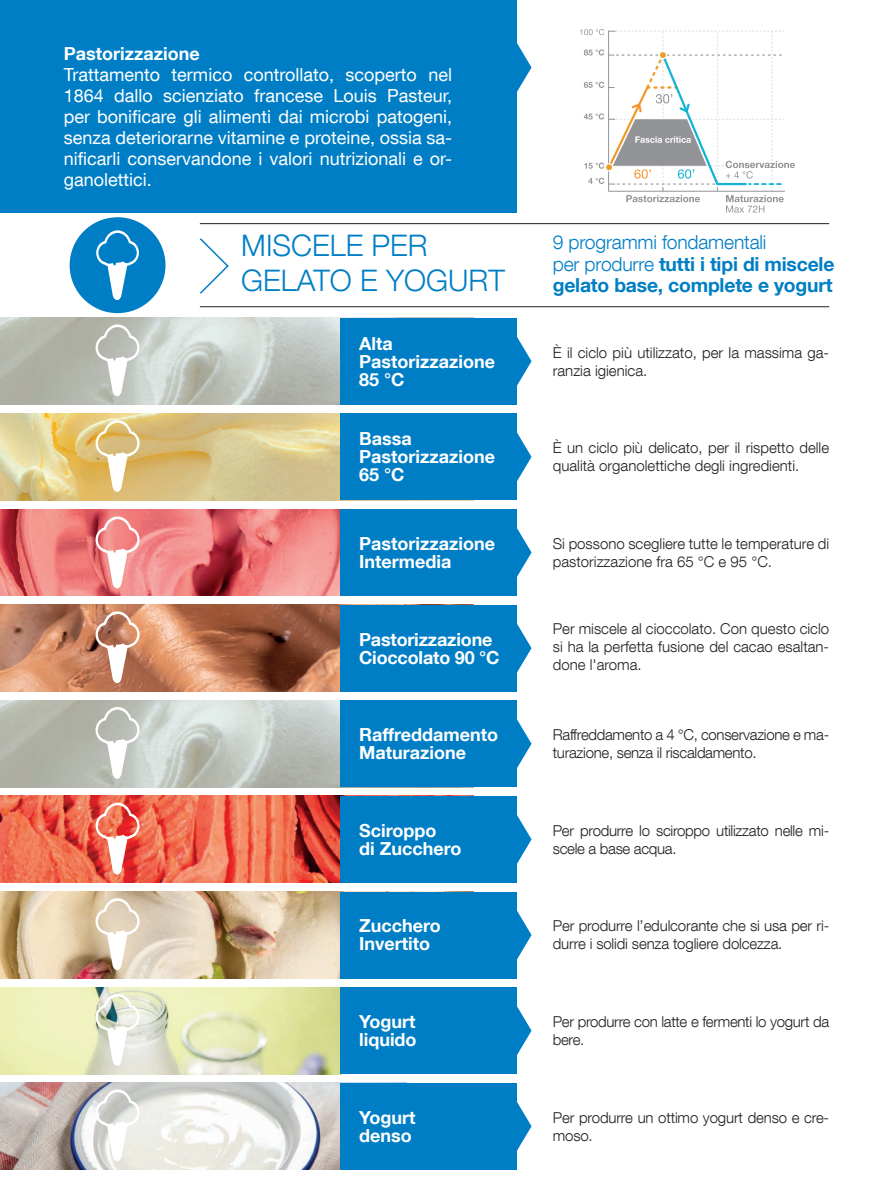
<style>
.page{position:relative;width:893px;height:1191px;background:#fff}
.page>*{position:absolute;margin:0;border:0;box-sizing:border-box;transform-origin:0 0}
.t1{font:300 29.7px/34.8px "Helvetica Neue LT Com";color:#007ec5}
.t2{font:700 19.35px/21.6px "Helvetica Neue LT Com";letter-spacing:-.01em;color:#007ec5}
.t3{font:18px/21px "Helvetica Neue LT Com";color:#fff;text-align:justify}
.t4{font:700 18px/18px "Helvetica Neue LT Com";color:#fff}
.t5{font:300 15px/18px "Helvetica Neue LT Com";letter-spacing:-.01em;color:#231f20}
.s1{font-weight:300}
</style>
<div class="page">
<img style="left:0;top:1082px;width:340px;height:87px">
<img style="left:0;top:318px;width:340px;height:87px">
<svg style="left:96px;top:324px;width:44px;height:72px"></svg>
<div style="left:340px;top:318px;width:177px;height:87px;background:#007ec5"></div>
<svg style="left:517px;top:337px;width:14px;height:49px"></svg>
<img style="left:0;top:413px;width:340px;height:87px">
<svg style="left:96px;top:420px;width:44px;height:72px"></svg>
<div style="left:340px;top:413px;width:177px;height:87px;background:#007ec5"></div>
<svg style="left:517px;top:432px;width:14px;height:49px"></svg>
<img style="left:0;top:509px;width:340px;height:87px">
<svg style="left:96px;top:516px;width:44px;height:72px"></svg>
<div style="left:340px;top:509px;width:177px;height:87px;background:#007ec5"></div>
<svg style="left:517px;top:528px;width:14px;height:49px"></svg>
<img style="left:0;top:604px;width:340px;height:87px">
<svg style="left:96px;top:611px;width:44px;height:72px"></svg>
<div style="left:340px;top:604px;width:177px;height:87px;background:#007ec5"></div>
<svg style="left:517px;top:624px;width:14px;height:49px"></svg>
<img style="left:0;top:700px;width:340px;height:87px">
<svg style="left:96px;top:707px;width:44px;height:71px"></svg>
<div style="left:340px;top:700px;width:177px;height:87px;background:#007ec5"></div>
<svg style="left:517px;top:719px;width:14px;height:49px"></svg>
<img style="left:0;top:796px;width:340px;height:86px">
<svg style="left:96px;top:802px;width:44px;height:72px"></svg>
<div style="left:340px;top:796px;width:177px;height:86px;background:#007ec5"></div>
<svg style="left:517px;top:815px;width:14px;height:49px"></svg>
<img style="left:0;top:891px;width:340px;height:87px">
<svg style="left:96px;top:898px;width:44px;height:72px"></svg>
<div style="left:340px;top:891px;width:177px;height:87px;background:#007ec5"></div>
<svg style="left:517px;top:911px;width:14px;height:49px"></svg>
<img style="left:0;top:987px;width:340px;height:87px">
<svg style="left:96px;top:994px;width:44px;height:71px"></svg>
<div style="left:340px;top:987px;width:177px;height:87px;background:#007ec5"></div>
<svg style="left:517px;top:1006px;width:14px;height:49px"></svg>
<svg style="left:96px;top:1089px;width:44px;height:72px"></svg>
<div style="left:340px;top:1082px;width:177px;height:87px;background:#007ec5"></div>
<svg style="left:517px;top:1102px;width:14px;height:49px"></svg>
<div style="left:0;top:0;width:517px;height:213px;background:#007ec5"></div>
<svg style="left:517px;top:43px;width:14px;height:49px"></svg>
<svg style="left:580px;top:29px;width:215px;height:184px"></svg>
<hr style="left:200px;top:223px;width:629px;height:1px;background:#231f20">
<hr style="left:200px;top:306px;width:629px;height:1px;background:#231f20">
<svg style="left:200px;top:238px;width:29px;height:56px"></svg>
<div style="left:70px;top:217px;width:95px;height:96px;background:#007ec5;border-radius:50%"></div>
<svg style="left:96px;top:230px;width:43px;height:70px"></svg>
<p class="t4" style="left:64px;top:44px;width:137px">Pastorizzazione</p>
<p class="t3" style="left:64px;top:63px;width:390px">Trattamento termico controllato, scoperto nel 1864 dallo scienziato francese Louis Pasteur, per bonificare gli alimenti dai microbi patogeni, senza deteriorarne vitamine e proteine, ossia sa&shy;nificarli conservandone i valori nutrizionali e or&shy;ganolettici.</p>
<h1 class="t1" style="left:241px;top:228px;width:265px">MISCELE PER<br>GELATO E YOGURT</h1>
<p class="t2" style="left:553px;top:231px;width:283px"><span class="s1">9 programmi fondamentali<br>per produrre</span> tutti i tipi di miscele gelato base, complete e yogurt</p>
<p class="t4" style="left:359px;top:334px;width:137px">Alta<br>Pastorizzazione<br>85 °C</p>
<p class="t5" style="left:553px;top:343px;width:278px">È il ciclo più utilizzato, per la massima ga&shy;ranzia igienica.</p>
<p class="t4" style="left:359px;top:429px;width:137px">Bassa<br>Pastorizzazione<br>65 °C</p>
<p class="t5" style="left:553px;top:438px;width:278px">È un ciclo più delicato, per il rispetto delle qualità organolettiche degli ingredienti.</p>
<p class="t4" style="left:359px;top:534px;width:137px">Pastorizzazione<br>Intermedia</p>
<p class="t5" style="left:553px;top:534px;width:278px">Si possono scegliere tutte le temperature di pastorizzazione fra 65 °C e 95 °C.</p>
<p class="t4" style="left:359px;top:629px;width:142px">Pastorizzazione<br>Cioccolato 90 °C</p>
<p class="t5" style="left:553px;top:619px;width:278px;text-align:justify">Per miscele al cioccolato. Con questo ciclo si ha la perfetta fusione del cacao esaltan&shy;done l'aroma.</p>
<p class="t4" style="left:359px;top:725px;width:140px">Raffreddamento<br>Maturazione</p>
<p class="t5" style="left:553px;top:725px;width:278px">Raffreddamento a 4 °C, conservazione e ma&shy;turazione, senza il riscaldamento.</p>
<p class="t4" style="left:359px;top:821px;width:104px">Sciroppo<br>di Zucchero</p>
<p class="t5" style="left:553px;top:821px;width:278px">Per produrre lo sciroppo utilizzato nelle mi&shy;scele a base acqua.</p>
<p class="t4" style="left:359px;top:916px;width:83px">Zucchero<br>Invertito</p>
<p class="t5" style="left:553px;top:916px;width:278px">Per produrre l’edulcorante che si usa per ri&shy;durre i solidi senza togliere dolcezza.</p>
<p class="t4" style="left:359px;top:1012px;width:59px">Yogurt liquido</p>
<p class="t5" style="left:553px;top:1012px;width:278px">Per produrre con latte e fermenti lo yogurt da bere.</p>
<p class="t4" style="left:359px;top:1107px;width:58px">Yogurt denso</p>
<p class="t5" style="left:553px;top:1108px;width:278px">Per produrre un ottimo yogurt denso e cre&shy;moso.</p>
</div>
